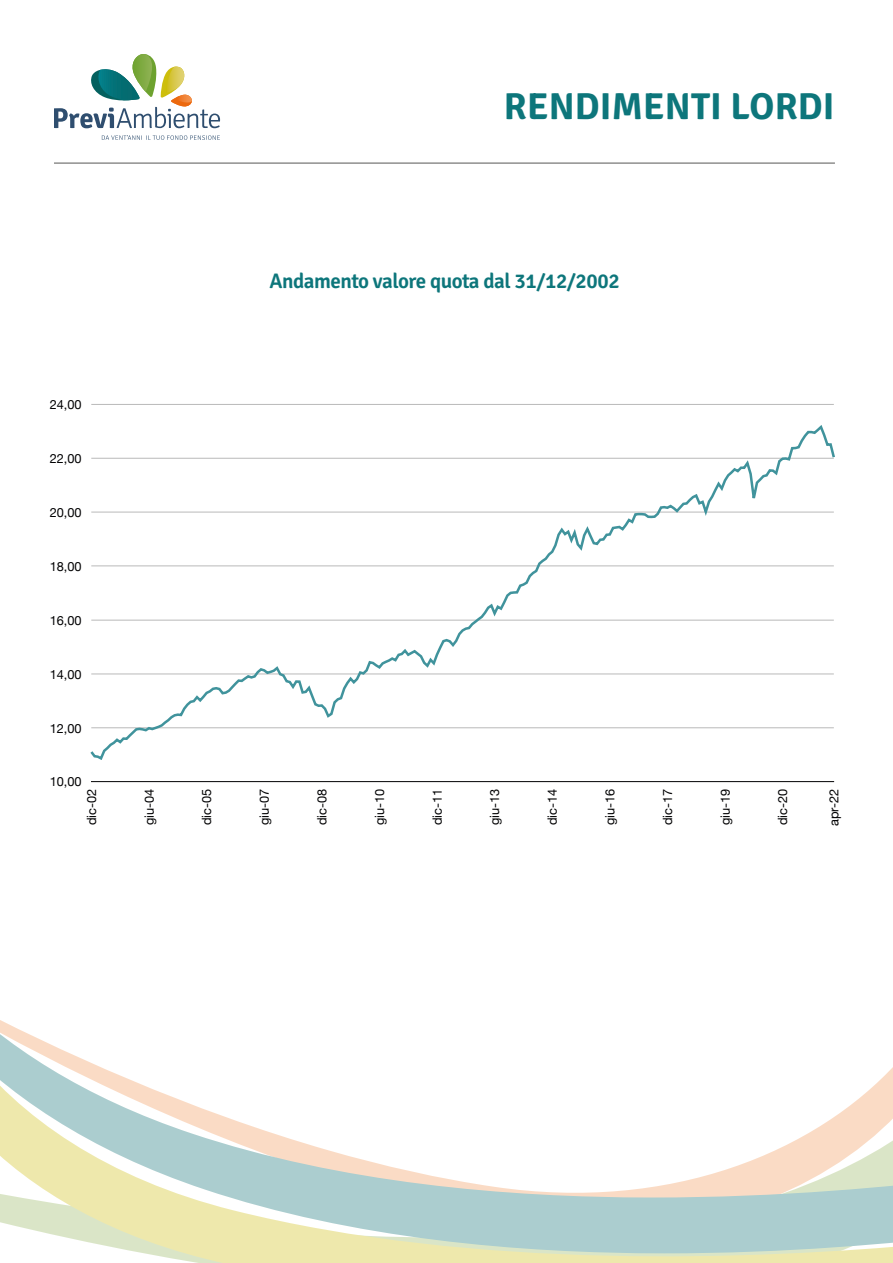
<style>
.page{position:relative;width:893px;height:1263px;background:#fff}
.page>*{position:absolute;margin:0;border:0;box-sizing:border-box;transform-origin:0 0}
.t1{font:300 40.05px "Signika";color:#1c7176}
.t2{font:300 37.5px "Signika";letter-spacing:.005em;color:#0d767b}
.t3{font:300 21px "Signika";letter-spacing:-.02em;color:#0d767b}
.t4{font:12.75px "Helvetica Neue";color:#020203}
</style>
<div class="page">
<svg style="left:102px;top:135px;width:118px;height:5px"></svg>
<svg style="left:54px;top:54px;width:166px;height:74px"></svg>
<hr style="left:54px;top:162px;width:781px;height:2px;background:#1d1d1b">
<svg style="left:143px;top:1253px;width:750px;height:10px;background:#ece8b2"></svg>
<svg style="left:0;top:1020px;width:893px;height:233px"></svg>
<hr style="left:91px;top:404px;width:743px;height:1px;background:#b9b9b9">
<hr style="left:91px;top:781px;width:743px;height:1px;background:#020203">
<svg style="left:90px;top:425px;width:745px;height:335px"></svg>
<h2 class="t2" style="left:504px;top:79px;width:332px">RENDIMENTI LORDI</h2>
<h1 class="t1" style="left:542px;top:80px;width:295px">Rendimenti lordi</h1>
<p class="t4" style="left:50px;top:395px;width:33px">24,00</p>
<p class="t4" style="left:50px;top:449px;width:33px">22,00</p>
<p class="t4" style="left:50px;top:503px;width:33px">20,00</p>
<p class="t4" style="left:50px;top:557px;width:33px">18,00</p>
<p class="t4" style="left:50px;top:611px;width:33px">16,00</p>
<p class="t4" style="left:50px;top:665px;width:33px">14,00</p>
<p class="t4" style="left:50px;top:719px;width:33px">12,00</p>
<h3 class="t3" style="left:269px;top:266px;width:352px">Andamento valore quota dal 31/12/2002</h3>
<p class="t4" style="left:50px;top:773px;width:33px">10,00</p>
<p class="t4" style="left:82px;top:825px;width:38px;rotate:-90deg">dic-02</p>
<p class="t4" style="left:140px;top:825px;width:38px;rotate:-90deg">giu-04</p>
<p class="t4" style="left:198px;top:825px;width:38px;rotate:-90deg">dic-05</p>
<p class="t4" style="left:255px;top:825px;width:38px;rotate:-90deg">giu-07</p>
<p class="t4" style="left:313px;top:825px;width:38px;rotate:-90deg">dic-08</p>
<p class="t4" style="left:370px;top:825px;width:38px;rotate:-90deg">giu-10</p>
<p class="t4" style="left:428px;top:825px;width:38px;rotate:-90deg">dic-11</p>
<p class="t4" style="left:485px;top:825px;width:38px;rotate:-90deg">giu-13</p>
<p class="t4" style="left:543px;top:825px;width:38px;rotate:-90deg">dic-14</p>
<p class="t4" style="left:601px;top:825px;width:38px;rotate:-90deg">giu-16</p>
<p class="t4" style="left:658px;top:825px;width:38px;rotate:-90deg">dic-17</p>
<p class="t4" style="left:716px;top:825px;width:38px;rotate:-90deg">giu-19</p>
<p class="t4" style="left:773px;top:825px;width:38px;rotate:-90deg">dic-20</p>
<p class="t4" style="left:825px;top:826px;width:39px;rotate:-90deg">apr-22</p>
</div>
